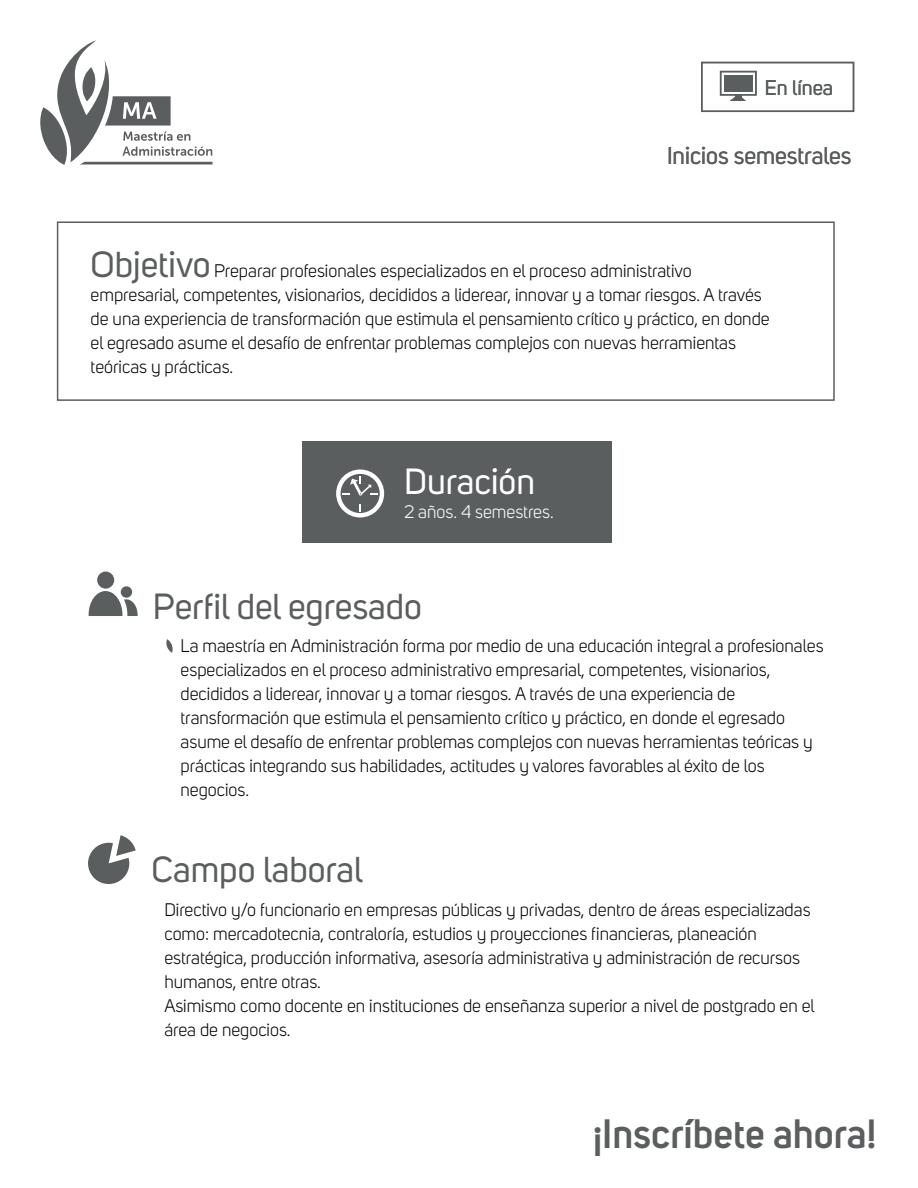
<style>
.page{position:relative;width:918px;height:1188px;background:#fff}
.page>*{position:absolute;margin:0;border:0;box-sizing:border-box;transform-origin:0 0}
.t1{font:600 40.5px "Uni Sans";color:#5b5e5f}
.t2{font:36px "Uni Sans";color:#5b5e5f}
.t3{font:36px "Uni Sans";color:#fff}
.t4{font:24px "Uni Sans";color:#5b5e5f}
.t5{font:21px "Uni Sans";color:#5b5e5f}
.t6{font:18px/24px "Uni Sans";color:#040503}
.t7{font:18px "Uni Sans";color:#fff}
.s1{font-size:36px;color:#5b5e5f}
</style>
<div class="page">
<div style="left:57px;top:221px;width:778px;height:180px;border:2px solid #5b5e5f"></div>
<svg style="left:166px;top:639px;width:7px;height:14px"></svg>
<div style="left:303px;top:441px;width:309px;height:102px;background:#5b5e5f"></div>
<svg style="left:336px;top:469px;width:48px;height:48px"></svg>
<svg style="left:89px;top:572px;width:49px;height:44px"></svg>
<div style="left:701px;top:62px;width:153px;height:50px;border:2px solid #5b5e5f"></div>
<div style="left:724px;top:75px;width:28px;height:17px;background:#5b5e5f"></div>
<div style="left:720px;top:71px;width:37px;height:25px;border:2px solid #5b5e5f"></div>
<svg style="left:730px;top:95px;width:16px;height:6px"></svg>
<svg style="left:88px;top:835px;width:48px;height:49px"></svg>
<svg style="left:40px;top:40px;width:173px;height:125px"></svg>
<p class="t5" style="left:765px;top:76px;width:70px">En línea</p>
<h3 class="t4" style="left:667px;top:142px;width:186px">Inicios semestrales</h3>
<p class="t6" style="left:91px;top:259px;width:681px"><span class="s1">Objetivo</span> Preparar profesionales especializados en el proceso administrativo empresarial, competentes, visionarios, decididos a liderear, innovar y a tomar riesgos. A través de una experiencia de transformación que estimula el pensamiento crítico y práctico, en donde el egresado asume el desafío de enfrentar problemas complejos con nuevas herramientas teóricas y prácticas.</p>
<h2 class="t3" style="left:404px;top:461px;width:133px">Duración</h2>
<p class="t7" style="left:404px;top:502px;width:151px">2 años. 4 semestres.</p>
<h2 class="t2" style="left:153px;top:585px;width:271px">Perfil del egresado</h2>
<p class="t6" style="left:181px;top:634px;width:645px">La maestría en Administración forma por medio de una educación integral a profesionales especializados en el proceso administrativo empresarial, competentes, visionarios, decididos a liderear, innovar y a tomar riesgos. A través de una experiencia de transformación que estimula el pensamiento crítico y práctico, en donde el egresado asume el desafío de enfrentar problemas complejos con nuevas herramientas teóricas y prácticas integrando sus habilidades, actitudes y valores favorables al éxito de los negocios.</p>
<h2 class="t2" style="left:152px;top:849px;width:213px">Campo laboral</h2>
<p class="t6" style="left:164px;top:898px;width:652px">Directivo y/o funcionario en empresas públicas y privadas, dentro de áreas especializadas como: mercadotecnia, contraloría, estudios y proyecciones financieras, planeación estratégica, producción informativa, asesoría administrativa y administración de recursos humanos, entre otras.<br>Asimismo como docente en instituciones de enseñanza superior a nivel de postgrado en el área de negocios.</p>
<h1 class="t1" style="left:593px;top:1109px;width:285px">¡Inscríbete ahora!</h1>
</div>
